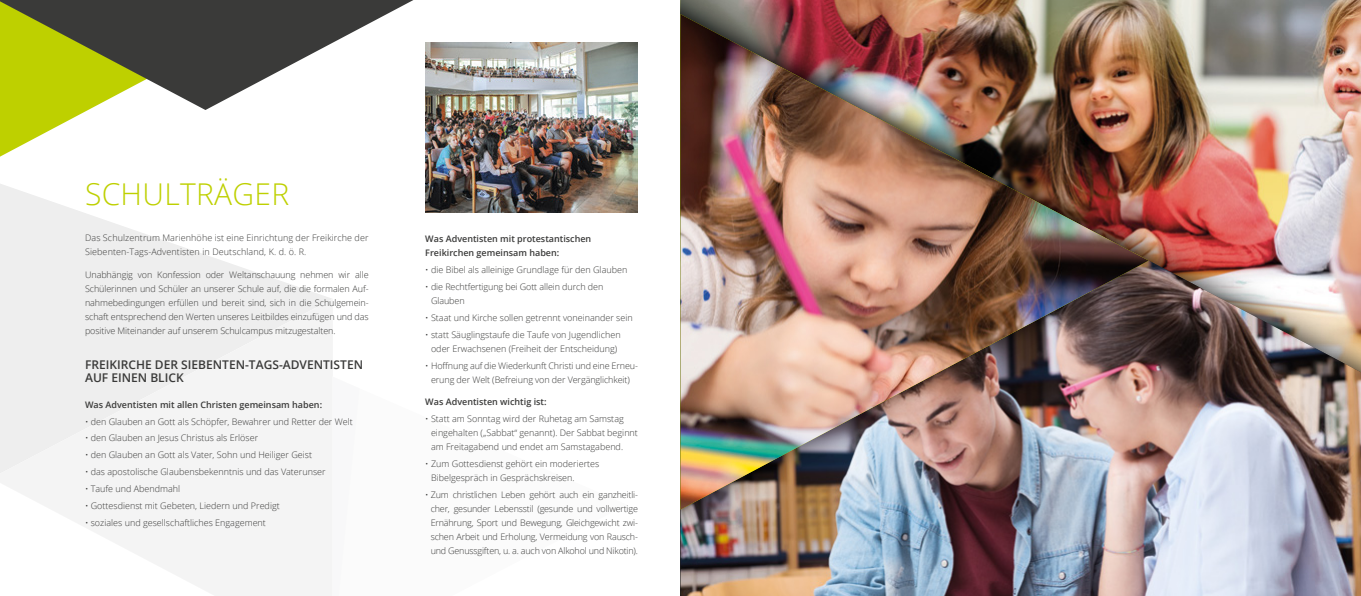
<style>
.page{position:relative;width:1361px;height:596px;background:#fff}
.page>*{position:absolute;margin:0;border:0;box-sizing:border-box;transform-origin:0 0}
.t1{font:300 30px "Open Sans";letter-spacing:.01em;color:#bed000}
.t2{font:600 12px/13px "Open Sans";color:#3a3a39}
.t3{font:300 9px/14px "Open Sans";color:#3a3a39}
.t4{font:300 9px/14px "Open Sans";letter-spacing:-.02em;color:#3a3a39;text-align:center}
.t5{font:600 9px/14px "Open Sans";color:#3a3a39}
</style>
<div class="page">
<svg style="left:0;top:0;width:431px;height:103px;fill:#3a3a39"></svg>
<svg style="left:0;top:103px;width:329px;height:195px"></svg>
<svg style="left:0;top:298px;width:332px;height:297px;fill:#f4f4f4"></svg>
<img style="left:1166px;top:0;width:195px;height:61px">
<img style="left:1166px;top:61px;width:195px;height:191px">
<img style="left:680px;top:252px;width:681px;height:343px">
<div style="left:680px;top:0;width:486px;height:543px;background:#000;opacity:.5"></div>
<img style="left:680px;top:14px;width:468px;height:495px">
<img style="left:425px;top:43px;width:213px;height:170px">
<h1 class="t1" style="left:85px;top:173px;width:206px">SCHULTRÄGER</h1>
<p class="t3" style="left:85px;top:230px;width:285px">Das Schulzentrum Marienhöhe ist eine Einrichtung der Freikirche der<br>Siebenten-Tags-Adventisten in Deutschland, K. d. ö. R.</p>
<p class="t3" style="left:85px;top:267px;width:285px;text-align:justify">Unabhängig von Konfession oder Weltanschauung nehmen wir alle Schülerinnen und Schüler an unserer Schule auf, die die formalen Auf&shy;nahmebedingungen erfüllen und bereit sind, sich in die Schulgemein&shy;schaft entsprechend den Werten unseres Leitbildes einzufügen und das positive Miteinander auf unserem Schulcampus mitzugestalten.</p>
<h2 class="t2" style="left:85px;top:358px;width:280px">FREIKIRCHE DER SIEBENTEN-TAGS-ADVENTISTEN<br>AUF EINEN BLICK</h2>
<p class="t5" style="left:85px;top:397px;width:239px">Was Adventisten mit allen Christen gemeinsam haben:</p>
<p class="t3" style="left:85px;top:414px;width:269px">• den Glauben an Gott als Schöpfer, Bewahrer und Retter der Welt</p>
<p class="t3" style="left:85px;top:430px;width:175px">• den Glauben an Jesus Christus als Erlöser</p>
<p class="t3" style="left:85px;top:447px;width:228px">• den Glauben an Gott als Vater, Sohn und Heiliger Geist</p>
<p class="t3" style="left:85px;top:464px;width:242px">• das apostolische Glaubensbekenntnis und das Vaterunser</p>
<p class="t3" style="left:85px;top:481px;width:97px">• Taufe und Abendmahl</p>
<p class="t3" style="left:85px;top:498px;width:196px">• Gottesdienst mit Gebeten, Liedern und Predigt</p>
<p class="t3" style="left:85px;top:515px;width:182px">• soziales und gesellschaftliches Engagement</p>
<p class="t5" style="left:425px;top:232px;width:167px">Was Adventisten mit protestantischen<br>Freikirchen gemeinsam haben:</p>
<p class="t3" style="left:425px;top:262px;width:204px">• die Bibel als alleinige Grundlage für den Glauben</p>
<p class="t3" style="left:431px;top:279px;width:174px;text-indent:-6px">• die Rechtfertigung bei Gott allein durch den<br>Glauben</p>
<p class="t3" style="left:425px;top:310px;width:209px">• Staat und Kirche sollen getrennt voneinander sein</p>
<p class="t3" style="left:425px;top:327px;width:197px;text-align:center">• statt Säuglingstaufe die Taufe von Jugendlichen oder Erwachsenen (Freiheit der Entscheidung)</p>
<p class="t3" style="left:425px;top:358px;width:214px;text-align:center">• Hoffnung auf die Wiederkunft Christi und eine Erneu&shy;erung der Welt (Befreiung von der Vergänglichkeit)</p>
<p class="t5" style="left:425px;top:394px;width:123px">Was Adventisten wichtig ist:</p>
<p class="t3" style="left:431px;top:411px;width:208px;text-indent:-6px">• Statt am Sonntag wird der Ruhetag am Samstag eingehalten („Sabbat“ genannt). Der Sabbat beginnt am Freitagabend und endet am Samstagabend.</p>
<p class="t3" style="left:431px;top:456px;width:170px;text-indent:-6px">• Zum Gottesdienst gehört ein moderiertes<br>Bibelgespräch in Gesprächskreisen.</p>
<p class="t4" style="left:425px;top:487px;width:214px">• Zum christlichen Leben gehört auch ein ganzheitli&shy;cher, gesunder Lebensstil (gesunde und vollwertige Ernährung, Sport und Bewegung, Gleichgewicht zwi&shy;schen Arbeit und Erholung, Vermeidung von Rausch&shy;und Genussgiften, u. a. auch von Alkohol und Nikotin).</p>
</div>
